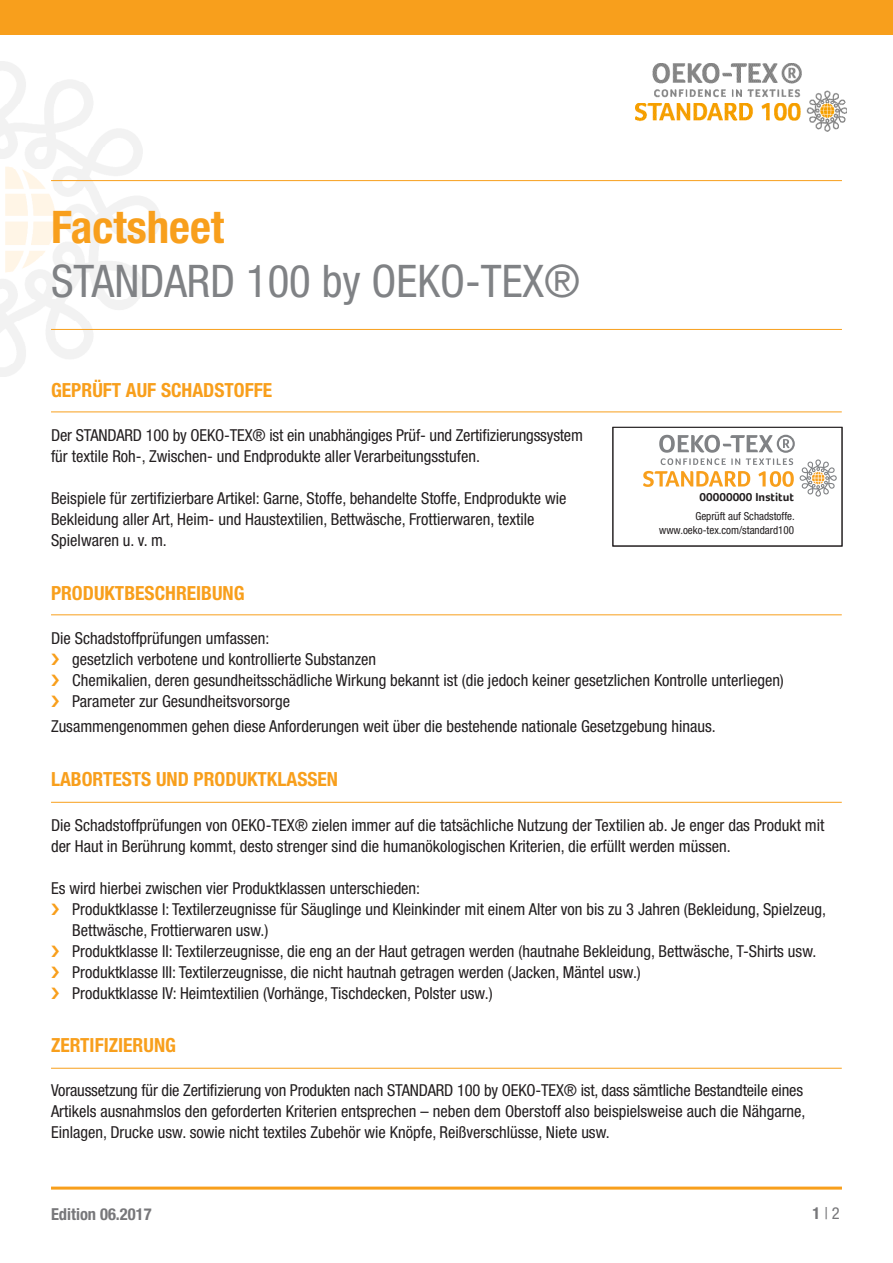
<style>
.page{position:relative;width:893px;height:1263px;background:#fff}
.page>*{position:absolute;margin:0;border:0;box-sizing:border-box;transform-origin:0 0}
.t1{font:condensed 45px "Helvetica Neue LT Pro";color:#808285}
.t2{font:700 condensed 45px "Helvetica Neue LT Pro";color:#f89f1c}
.t3{font:700 condensed 19.5px "Helvetica Neue LT Pro";color:#f89f1c}
.Pfeil{font:condensed 16.5px/21px "Helvetica Neue LT Pro";color:#231f20}
.t4{font:700 condensed 16.5px "Helvetica Neue LT Pro";color:#77777a}
.t5{font:condensed 16.5px "Helvetica Neue LT Pro";color:#77777a}
.t6{font:700 12px "Foco";letter-spacing:.005em;color:#231f20}
.t7{font:condensed 11.1px/13.4px "Helvetica Neue";color:#231f20;text-align:right}
.s1{font-weight:700}
</style>
<div class="page">
<hr style="left:51px;top:411px;width:791px;height:1px;background:#f89f1c">
<hr style="left:51px;top:614px;width:791px;height:1px;background:#f89f1c">
<hr style="left:51px;top:802px;width:791px;height:1px;background:#f89f1c">
<hr style="left:51px;top:1068px;width:791px;height:1px;background:#f89f1c">
<hr style="left:51px;top:1186px;width:791px;height:3px;background:#f89f1c">
<div style="left:0;top:0;width:893px;height:34px;background:#f89f1c"></div>
<img style="left:635px;top:64px;width:212px;height:67px">
<hr style="left:51px;top:180px;width:791px;height:1px;background:#f89f1c">
<hr style="left:51px;top:329px;width:791px;height:1px;background:#f89f1c">
<svg style="left:643px;top:435px;width:194px;height:62px"></svg>
<div style="left:613px;top:427px;width:229px;height:119px;border:1px solid #231f20"></div>
<p class="t2" style="left:51px;top:200px;width:175px">Factsheet</p>
<p class="t1" style="left:51px;top:255px;width:531px">STANDARD 100 by OEKO-TEX®</p>
<p class="t3" style="left:51px;top:378px;width:223px">GEPRÜFT AUF SCHADSTOFFE</p>
<p class="Pfeil" style="left:51px;top:425px;width:533px">Der STANDARD 100 by OEKO-TEX® ist ein unabhängiges Prüf- und Zertifizierungssystem</p>
<p class="Pfeil" style="left:51px;top:446px;width:431px">für textile Roh-, Zwischen- und Endprodukte aller Verarbeitungsstufen.</p>
<p class="Pfeil" style="left:51px;top:488px;width:517px">Beispiele für zertifizierbare Artikel: Garne, Stoffe, behandelte Stoffe, Endprodukte wie<br>Bekleidung aller Art, Heim- und Haustextilien, Bettwäsche, Frottierwaren, textile<br>Spielwaren u. v. m.</p>
<p class="t3" style="left:51px;top:581px;width:195px">PRODUKTBESCHREIBUNG</p>
<p class="Pfeil" style="left:51px;top:627px;width:220px">Die Schadstoffprüfungen umfassen:</p>
<p class="Pfeil" style="left:72px;top:648px;width:305px">gesetzlich verbotene und kontrollierte Substanzen</p>
<p class="Pfeil" style="left:72px;top:669px;width:713px">Chemikalien, deren gesundheitsschädliche Wirkung bekannt ist (die jedoch keiner gesetzlichen Kontrolle unterliegen)</p>
<p class="Pfeil" style="left:72px;top:690px;width:219px">Parameter zur Gesundheitsvorsorge</p>
<p class="Pfeil" style="left:51px;top:716px;width:666px">Zusammengenommen gehen diese Anforderungen weit über die bestehende nationale Gesetzgebung hinaus.</p>
<p class="t3" style="left:51px;top:767px;width:289px">LABORTESTS UND PRODUKTKLASSEN</p>
<p class="Pfeil" style="left:51px;top:814px;width:775px">Die Schadstoffprüfungen von OEKO-TEX® zielen immer auf die tatsächliche Nutzung der Textilien ab. Je enger das Produkt mit der Haut in Berührung kommt, desto strenger sind die humanökologischen Kriterien, die erfüllt werden müssen.</p>
<p class="Pfeil" style="left:51px;top:877px;width:371px">Es wird hierbei zwischen vier Produktklassen unterschieden:</p>
<p class="Pfeil" style="left:72px;top:898px;width:755px">Produktklasse I: Textilerzeugnisse für Säuglinge und Kleinkinder mit einem Alter von bis zu 3 Jahren (Bekleidung, Spielzeug,<br>Bettwäsche, Frottierwaren usw.)</p>
<p class="Pfeil" style="left:72px;top:940px;width:746px">Produktklasse II: Textilerzeugnisse, die eng an der Haut getragen werden (hautnahe Bekleidung, Bettwäsche, T-Shirts usw.</p>
<p class="Pfeil" style="left:72px;top:961px;width:570px">Produktklasse III: Textilerzeugnisse, die nicht hautnah getragen werden (Jacken, Mäntel usw.)</p>
<p class="Pfeil" style="left:72px;top:982px;width:422px">Produktklasse IV: Heimtextilien (Vorhänge, Tischdecken, Polster usw.)</p>
<p class="t3" style="left:51px;top:1033px;width:127px">ZERTIFIZIERUNG</p>
<p class="Pfeil" style="left:51px;top:1080px;width:756px">Voraussetzung für die Zertifizierung von Produkten nach STANDARD 100 by OEKO-TEX® ist, dass sämtliche Bestandteile eines<br>Artikels ausnahmslos den geforderten Kriterien entsprechen – neben dem Oberstoff also beispielsweise auch die Nähgarne,<br>Einlagen, Drucke usw. sowie nicht textiles Zubehör wie Knöpfe, Reißverschlüsse, Niete usw.</p>
<p class="t6" style="left:699px;top:490px;width:96px">00000000 Institut</p>
<p class="t7" style="left:659px;top:510px;width:137px">Geprüft auf Schadstoffe. www.oeko-tex.com/standard100</p>
<p class="t4" style="left:51px;top:1204px;width:102px">Edition 06.2017</p>
<p class="t5" style="left:812px;top:1204px;width:29px"><span class="s1">1</span> | 2</p>
</div>
